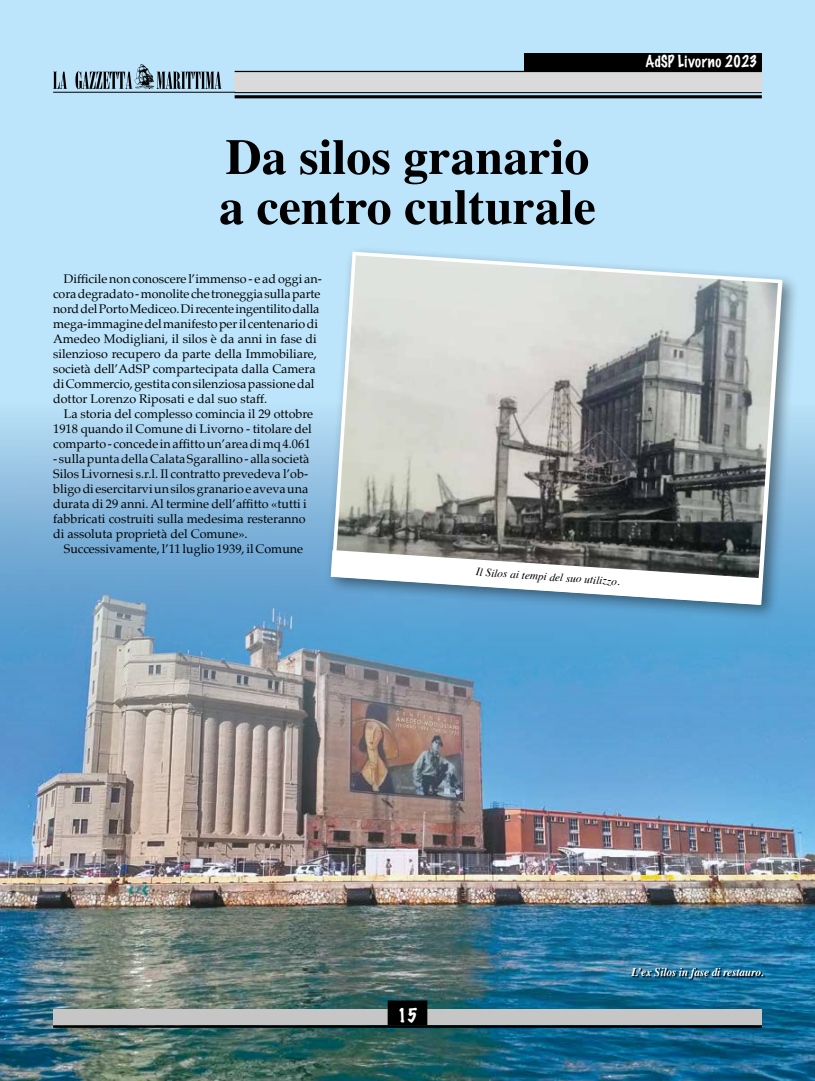
<style>
.page{position:relative;width:815px;height:1081px;background:#bce4fa}
.page>*{position:absolute;margin:0;border:0;box-sizing:border-box;transform-origin:0 0}
.t1{font:700 50px/50px "Times";color:#000}
.t2{font:100 17.5px "Marker Felt";color:#fff}
.t3{font:100 15px "Marker Felt";letter-spacing:.03em;color:#fff;scale:.95 1}
.t4{font:12.5px/15px "Palatino";color:#000}
.t5{font:italic 700 11.75px "Times";letter-spacing:-.01em;color:#fff;scale:.95 1}
.t6{font:italic 11.25px "Times";color:#000}
</style>
<div class="page">
<img style="left:0;top:418px;width:815px;height:663px">
<div style="left:53px;top:1009px;width:709px;height:16px;background:#c6c6c6"></div>
<hr style="left:53px;top:1025px;width:709px;height:3px;background:#000">
<div style="left:388px;top:1001px;width:39px;height:23px;background:#000"></div>
<div style="left:388px;top:1000px;width:39px;height:25px;border:1px solid #000"></div>
<div style="left:235px;top:71px;width:527px;height:21px;background:#dadada"></div>
<hr style="left:235px;top:71px;width:527px;height:1px;background:#000">
<hr style="left:235px;top:92px;width:527px;height:1px;background:#000">
<hr style="left:235px;top:95px;width:527px;height:3px;background:#000">
<hr style="left:53px;top:92px;width:182px;height:1px;background:#000">
<div style="left:524px;top:53px;width:238px;height:18px;background:#000"></div>
<svg style="left:53px;top:72px;width:14px;height:17px"></svg>
<svg style="left:75px;top:64px;width:147px;height:26px"></svg>
<div style="left:325px;top:245px;width:474px;height:376px;background:#000;opacity:.45"></div>
<svg style="left:329px;top:250px;width:455px;height:356px;background:#a5abab"></svg>
<svg style="left:329px;top:548px;width:435px;height:59px;background:#a2b3bd"></svg>
<svg style="left:632px;top:968px;width:132px;height:11px"></svg>
<p class="t3" style="left:646px;top:50px;width:119px">AdSP Livorno 2023</p>
<h1 class="t1" style="left:219px;top:127px;width:378px">Da silos granario a centro culturale</h1>
<p class="t4" style="left:53px;top:271px;width:270px;text-indent:11px">Difficile non conoscere l’immenso - e ad oggi an&shy;cora degradato - monolite che troneggia sulla parte nord del Porto Mediceo. Di recente ingentilito dalla mega-immagine del manifesto per il centenario di Amedeo Modigliani, il silos è da anni in fase di silenzioso recupero da parte della Immobiliare, società dell’AdSP compartecipata dalla Camera di Commercio, gestita con silenziosa passione dal dottor Lorenzo Riposati e dal suo staff.</p>
<p class="t4" style="left:53px;top:406px;width:262px;text-align:justify;text-indent:11px">La storia del complesso comincia il 29 ottobre 1918 quando il Comune di Livorno - titolare del comparto - concede in affitto un’area di mq 4.061</p>
<p class="t4" style="left:53px;top:451px;width:258px">- sulla punta della Calata Sgarallino - alla società Silos Livornesi s.r.l. Il contratto prevedeva l’ob&shy;bligo di esercitarvi un silos granario e aveva una durata di 29 anni. Al termine dell’affitto «tutti i fabbricati costruiti sulla medesima resteranno di assoluta proprietà del Comune».</p>
<p class="t4" style="left:64px;top:541px;width:241px">Successivamente, l’11 luglio 1939, il Comune</p>
<p class="t6" style="left:477px;top:562px;width:146px;rotate:4deg">Il Silos ai tempi del suo utilizzo.</p>
<h2 class="t2" style="left:398px;top:1001px;width:21px">15</h2>
<p class="t5" style="left:631px;top:961px;width:141px">L’ex Silos in fase di restauro.</p>
</div>
